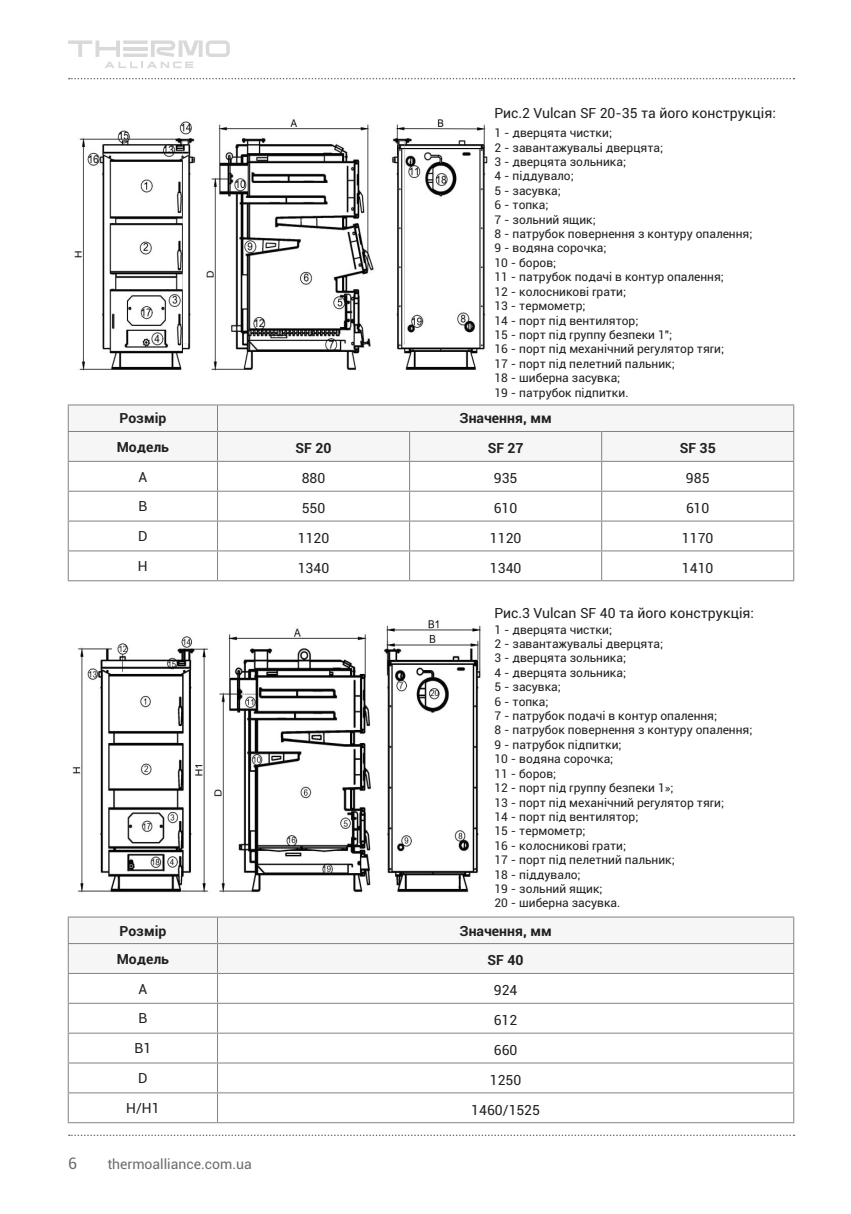
<style>
.page{position:relative;width:851px;height:1214px;background:#fff}
.page>*{position:absolute;margin:0;border:0;box-sizing:border-box;transform-origin:0 0}
.t1{font:16px "Roboto";color:#6c6d70}
.t2{font:14px "Roboto";color:#231f20}
.t3{font:700 14px "Roboto";color:#231f20}
.t4{font:14px "Roboto";color:#6c6d70}
.t5{font:12px/14.4px "Roboto";color:#231f20}
</style>
<div class="page">
<svg style="left:69px;top:78px;width:725px;height:1px"></svg>
<svg style="left:69px;top:1134px;width:725px;height:1px"></svg>
<svg style="left:68px;top:40px;width:162px;height:28px"></svg>
<img style="left:74px;top:119px;width:414px;height:252px">
<hr style="left:217px;top:404px;width:192px;height:1px;background:#808285">
<hr style="left:409px;top:404px;width:192px;height:1px;background:#808285">
<hr style="left:601px;top:404px;width:193px;height:1px;background:#808285">
<hr style="left:68px;top:580px;width:149px;height:1px;background:#808285">
<hr style="left:217px;top:580px;width:192px;height:1px;background:#808285">
<hr style="left:409px;top:580px;width:192px;height:1px;background:#808285">
<hr style="left:601px;top:580px;width:193px;height:1px;background:#808285">
<hr style="left:68px;top:404px;width:149px;height:1px;background:#808285">
<svg style="left:68px;top:405px;width:726px;height:175px"></svg>
<hr style="left:68px;top:431px;width:149px;height:1px;background:#808285">
<img style="left:72px;top:620px;width:409px;height:273px">
<div style="left:69px;top:917px;width:724px;height:55px;background:#f6f6f7"></div>
<svg style="left:69px;top:973px;width:724px;height:121px"></svg>
<hr style="left:217px;top:916px;width:577px;height:1px;background:#808285">
<hr style="left:217px;top:942px;width:577px;height:1px;background:#808285">
<hr style="left:217px;top:972px;width:577px;height:1px;background:#808285">
<hr style="left:68px;top:1002px;width:149px;height:1px;background:#808285">
<hr style="left:217px;top:1002px;width:577px;height:1px;background:#808285">
<hr style="left:68px;top:1032px;width:149px;height:1px;background:#808285">
<hr style="left:217px;top:1032px;width:577px;height:1px;background:#808285">
<hr style="left:68px;top:1062px;width:149px;height:1px;background:#808285">
<hr style="left:217px;top:1062px;width:577px;height:1px;background:#808285">
<hr style="left:68px;top:1092px;width:149px;height:1px;background:#808285">
<hr style="left:217px;top:1092px;width:577px;height:1px;background:#808285">
<svg style="left:217px;top:917px;width:1px;height:205px"></svg>
<svg style="left:793px;top:917px;width:1px;height:205px"></svg>
<hr style="left:68px;top:1122px;width:149px;height:1px;background:#808285">
<hr style="left:217px;top:1122px;width:577px;height:1px;background:#808285">
<hr style="left:68px;top:972px;width:149px;height:1px;background:#808285">
<hr style="left:68px;top:916px;width:149px;height:1px;background:#808285">
<svg style="left:68px;top:917px;width:1px;height:205px"></svg>
<hr style="left:68px;top:942px;width:149px;height:1px;background:#808285">
<p class="t2" style="left:494px;top:104px;width:283px">Рис.2 Vulcan SF 20-35 та його конструкція:</p>
<p class="t5" style="left:494px;top:125px;width:259px">1 - дверцята чистки;<br>2 - завантажувальі дверцята;<br>3 - дверцята зольника;<br>4 - піддувало;<br>5 - засувка;<br>6 - топка;<br>7 - зольний ящик;<br>8 - патрубок повернення з контуру опалення;<br>9 - водяна сорочка;<br>10 - боров;<br>11 - патрубок подачі в контур опалення;<br>12 - колосникові грати;<br>13 - термометр;<br>14 - порт під вентилятор;<br>15 - порт під группу безпеки 1";<br>16 - порт під механічний регулятор тяги;<br>17 - порт під пелетний пальник;<br>18 - шиберна засувка;<br>19 - патрубок підпитки.</p>
<p class="t3" style="left:119px;top:408px;width:48px">Розмір</p>
<p class="t3" style="left:459px;top:408px;width:94px">Значення, мм</p>
<p class="t3" style="left:117px;top:437px;width:54px">Модель</p>
<p class="t3" style="left:295px;top:438px;width:37px">SF 20</p>
<p class="t3" style="left:487px;top:438px;width:37px">SF 27</p>
<p class="t3" style="left:679px;top:438px;width:38px">SF 35</p>
<p class="t2" style="left:138px;top:466px;width:10px">А</p>
<p class="t2" style="left:302px;top:468px;width:25px">880</p>
<p class="t2" style="left:493px;top:468px;width:25px">935</p>
<p class="t2" style="left:685px;top:468px;width:25px">985</p>
<p class="t2" style="left:138px;top:496px;width:10px">В</p>
<p class="t2" style="left:302px;top:498px;width:25px">550</p>
<p class="t2" style="left:494px;top:498px;width:25px">610</p>
<p class="t2" style="left:686px;top:498px;width:25px">610</p>
<p class="t2" style="left:138px;top:526px;width:11px">D</p>
<p class="t2" style="left:298px;top:528px;width:33px">1120</p>
<p class="t2" style="left:490px;top:528px;width:33px">1120</p>
<p class="t2" style="left:681px;top:528px;width:33px">1170</p>
<p class="t2" style="left:138px;top:556px;width:11px">H</p>
<p class="t2" style="left:298px;top:558px;width:33px">1340</p>
<p class="t2" style="left:489px;top:558px;width:33px">1340</p>
<p class="t2" style="left:681px;top:558px;width:33px">1410</p>
<p class="t2" style="left:494px;top:603px;width:261px">Рис.3 Vulcan SF 40 та його конструкція:</p>
<p class="t5" style="left:494px;top:621px;width:259px">1 - дверцята чистки;<br>2 - завантажувальі дверцята;<br>3 - дверцята зольника;<br>4 - дверцята зольника;<br>5 - засувка;<br>6 - топка;<br>7 - патрубок подачі в контур опалення;<br>8 - патрубок повернення з контуру опалення;<br>9 - патрубок підпитки;<br>10 - водяна сорочка;<br>11 - боров;<br>12 - порт під группу безпеки 1»;<br>13 - порт під механічний регулятор тяги;<br>14 - порт під вентилятор;<br>15 - термометр;<br>16 - колосникові грати;<br>17 - порт під пелетний пальник;<br>18 - піддувало;<br>19 - зольний ящик;<br>20 - шиберна засувка.</p>
<p class="t3" style="left:119px;top:920px;width:48px">Розмір</p>
<p class="t3" style="left:459px;top:920px;width:94px">Значення, мм</p>
<p class="t3" style="left:117px;top:948px;width:54px">Модель</p>
<p class="t3" style="left:487px;top:950px;width:38px">SF 40</p>
<p class="t2" style="left:138px;top:978px;width:10px">А</p>
<p class="t2" style="left:493px;top:980px;width:25px">924</p>
<p class="t2" style="left:138px;top:1008px;width:10px">В</p>
<p class="t2" style="left:494px;top:1010px;width:25px">612</p>
<p class="t2" style="left:134px;top:1038px;width:18px">B1</p>
<p class="t2" style="left:493px;top:1040px;width:25px">660</p>
<p class="t2" style="left:138px;top:1068px;width:11px">D</p>
<p class="t2" style="left:490px;top:1069px;width:33px">1250</p>
<p class="t2" style="left:126px;top:1098px;width:35px">H/H1</p>
<p class="t2" style="left:471px;top:1099px;width:70px">1460/1525</p>
<h1 class="t1" style="left:68px;top:1152px;width:11px">6</h1>
<p class="t4" style="left:108px;top:1154px;width:146px">thermoalliance.com.ua</p>
</div>
